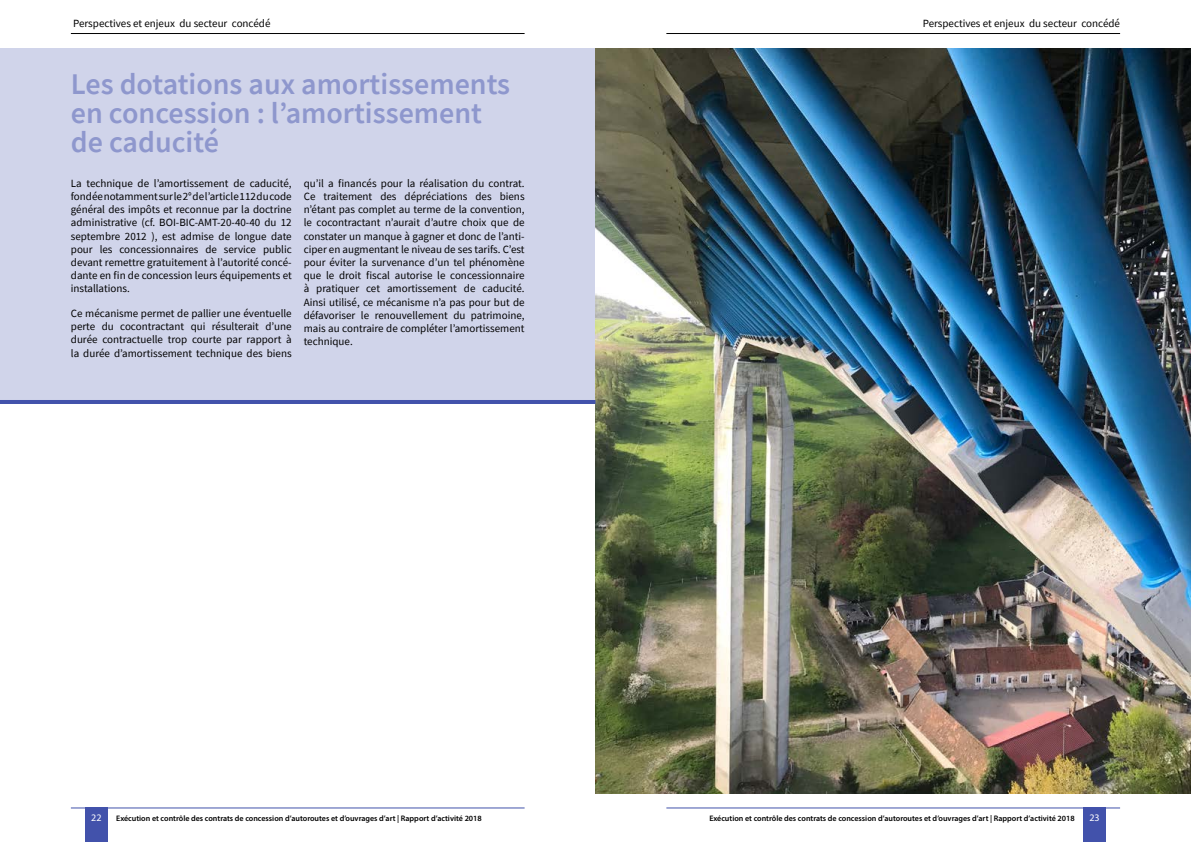
<style>
.page{position:relative;width:1191px;height:842px;background:#fff}
.page>*{position:absolute;margin:0;border:0;box-sizing:border-box;transform-origin:0 0}
.t1{font:600 30px/29px "Source Sans Pro";color:#8e97cd}
.t2{font:11px/13.2px "Source Sans Pro";color:#000;text-align:justify}
.t3{font:10px "Myriad Pro";color:#fff}
.t4{font:600 8px "Myriad Pro";color:#000}
</style>
<div class="page">
<div style="left:85px;top:808px;width:23px;height:34px;background:#4252ab"></div>
<div style="left:1083px;top:808px;width:23px;height:34px;background:#4252ab"></div>
<hr style="left:71px;top:807px;width:453px;height:1px;background:#4252ab">
<hr style="left:666px;top:807px;width:454px;height:1px;background:#4252ab">
<hr style="left:71px;top:33px;width:453px;height:1px;background:#000">
<hr style="left:666px;top:33px;width:454px;height:1px;background:#000">
<div style="left:0;top:48px;width:595px;height:356px;background:#d0d4ea"></div>
<img style="left:595px;top:48px;width:596px;height:746px">
<hr style="left:0;top:400px;width:595px;height:4px;background:#4252ab">
<p class="t2" style="left:73px;top:17px;width:199px">Perspectives et enjeux du secteur concédé</p>
<p class="t2" style="left:922px;top:17px;width:199px">Perspectives et enjeux du secteur concédé</p>
<h1 class="t1" style="left:71px;top:69px;width:441px">Les dotations aux amortissements en concession : l’amortissement de caducité</h1>
<p class="t2" style="left:71px;top:177px;width:222px">La technique de l’amortissement de caducité, fondée notamment sur le 2° de l’article 112 du code général des impôts et reconnue par la doctrine administrative (cf. BOI-BIC-AMT-20-40-40 du 12 septembre 2012 ), est admise de longue date pour les concessionnaires de service public devant remettre gratuitement à l’autorité concé&shy;dante en fin de concession leurs équipements et installations.</p>
<p class="t2" style="left:71px;top:307px;width:222px">Ce mécanisme permet de pallier une éventuelle perte du cocontractant qui résulterait d’une durée contractuelle trop courte par rapport à la durée d’amortissement technique des biens</p>
<p class="t2" style="left:304px;top:177px;width:222px">qu’il a financés pour la réalisation du contrat.<br>Ce traitement des dépréciations des biens n’étant pas complet au terme de la convention, le cocontractant n’aurait d’autre choix que de constater un manque à gagner et donc de l’anti&shy;ciper en augmentant le niveau de ses tarifs. C’est pour éviter la survenance d’un tel phénomène que le droit fiscal autorise le concessionnaire à pratiquer cet amortissement de caducité.<br>Ainsi utilisé, ce mécanisme n’a pas pour but de défavoriser le renouvellement du patrimoine, mais au contraire de compléter l’amortissement technique.</p>
<p class="t3" style="left:91px;top:811px;width:12px">22</p>
<p class="t4" style="left:116px;top:813px;width:367px">Exécution et contrôle des contrats de concession d’autoroutes et d’ouvrages d’art | Rapport d’activité 2018</p>
<p class="t4" style="left:709px;top:813px;width:367px">Exécution et contrôle des contrats de concession d’autoroutes et d’ouvrages d’art | Rapport d’activité 2018</p>
<p class="t3" style="left:1089px;top:811px;width:12px">23</p>
</div>
